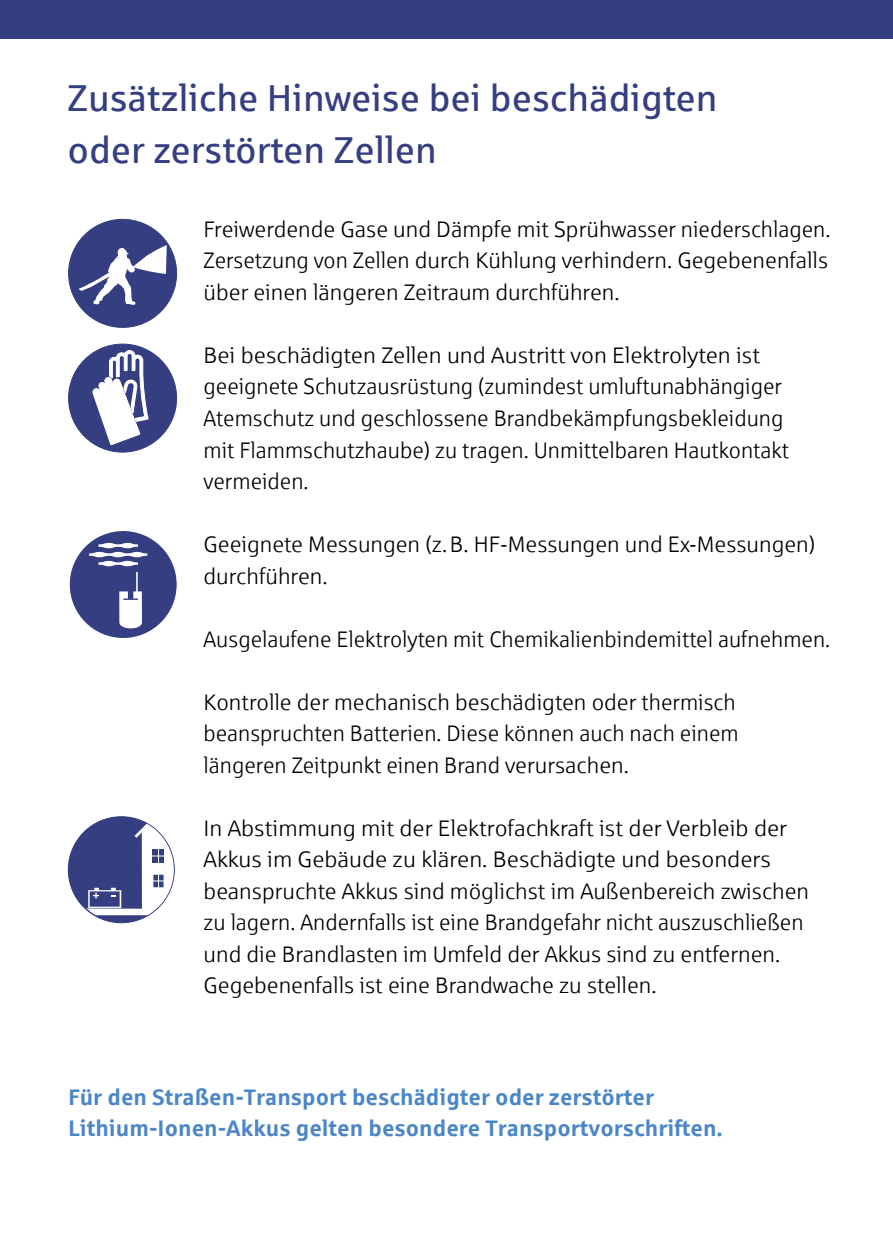
<style>
.page{position:relative;width:893px;height:1259px;background:#fff}
.page>*{position:absolute;margin:0;border:0;box-sizing:border-box;transform-origin:0 0}
.t1{font:37.5px/52.5px "Sparkasse Rg";color:#343e81}
.t2{font:22.5px/31.5px "Sparkasse Lt";color:#000}
.t3{font:700 22.5px/31.5px "Sparkasse Rg";color:#4b86c7}
</style>
<div class="page">
<div style="left:69px;top:344px;width:108px;height:108px;background:#343e81;border-radius:50%"></div>
<svg style="left:92px;top:350px;width:56px;height:95px"></svg>
<div style="left:69px;top:219px;width:108px;height:108px;background:#343e81;border-radius:50%"></div>
<svg style="left:78px;top:245px;width:89px;height:60px"></svg>
<div style="left:69px;top:530px;width:108px;height:108px;background:#343e81;border-radius:50%"></div>
<svg style="left:119px;top:572px;width:23px;height:57px"></svg>
<svg style="left:89px;top:543px;width:58px;height:23px"></svg>
<div style="left:0;top:0;width:893px;height:38px;background:#343e81"></div>
<svg style="left:68px;top:816px;width:106px;height:106px"></svg>
<svg style="left:70px;top:817px;width:104px;height:98px"></svg>
<h1 class="t1" style="left:68px;top:71px;width:651px">Zusätzliche Hinweise bei beschädigten oder zerstörten Zellen</h1>
<p class="t2" style="left:204px;top:213px;width:628px;text-align:justify">Freiwerdende Gase und Dämpfe mit Sprühwasser niederschlagen.<br>Zersetzung von Zellen durch Kühlung verhindern. Gegebenenfalls über einen längeren Zeitraum durchführen.</p>
<p class="t2" style="left:204px;top:339px;width:587px">Bei beschädigten Zellen und Austritt von Elektrolyten ist geeignete Schutzausrüstung (zumindest umluftunabhängiger Atemschutz und geschlossene Brandbekämpfungsbekleidung mit Flammschutzhaube) zu tragen. Unmittelbaren Hautkontakt vermeiden.</p>
<p class="t2" style="left:204px;top:528px;width:613px">Geeignete Messungen (z. B. HF-Messungen und Ex-Messungen) durchführen.</p>
<p class="t2" style="left:204px;top:622px;width:628px">Ausgelaufene Elektrolyten mit Chemikalienbindemittel aufnehmen.</p>
<p class="t2" style="left:204px;top:685px;width:537px">Kontrolle der mechanisch beschädigten oder thermisch beanspruchten Batterien. Diese können auch nach einem längeren Zeitpunkt einen Brand verursachen.</p>
<p class="t2" style="left:204px;top:811px;width:607px">In Abstimmung mit der Elektrofachkraft ist der Verbleib der Akkus im Gebäude zu klären. Beschädigte und besonders beanspruchte Akkus sind möglichst im Außenbereich zwischen zu lagern. Andernfalls ist eine Brandgefahr nicht auszuschließen und die Brandlasten im Umfeld der Akkus sind zu entfernen.<br>Gegebenenfalls ist eine Brandwache zu stellen.</p>
<p class="t3" style="left:68px;top:1080px;width:656px">Für den Straßen-Transport beschädigter oder zerstörter<br>Lithium-Ionen-Akkus gelten besondere Transportvorschriften.</p>
</div>
